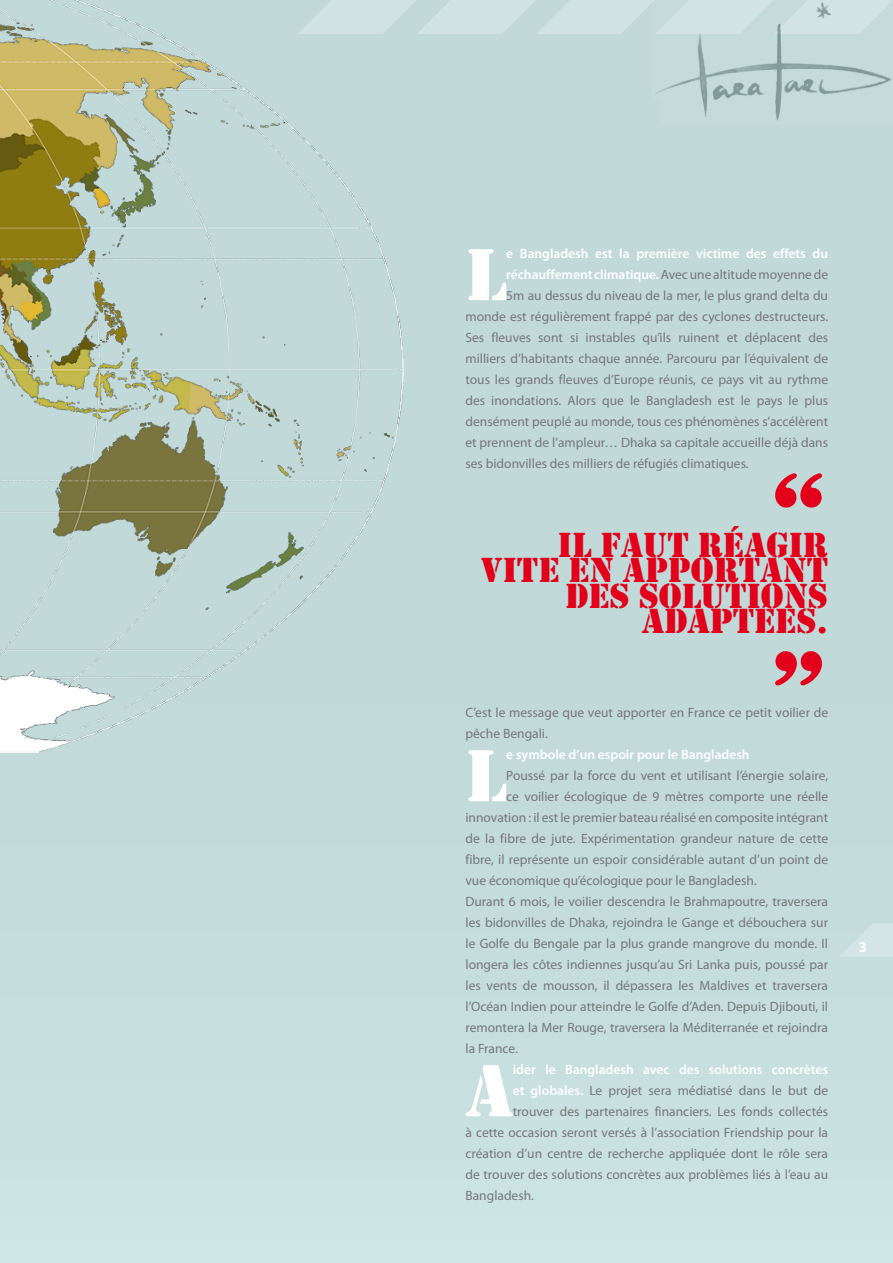
<style>
.page{position:relative;width:893px;height:1263px;background:#c3dadb}
.page>*{position:absolute;margin:0;border:0;box-sizing:border-box;transform-origin:0 0}
.t1{font:108px/123.3px "Stencil";color:#e2001a}
.t2{font:76.5px "Stencil";color:#fff}
.t3{font:36px/25.5px "Stencil";color:#e2001a;text-align:right}
.t4{font:700 15px "Myriad Pro";color:#fff}
.t5{font:13.5px/21px "Myriad Pro";color:#767779}
.t6{font:600 13.5px "Myriad Pro";color:#fff}
.s1{font-weight:400;color:#767779}
.s2{font-weight:600;color:#fff}
</style>
<div class="page">
<img style="left:0;top:0;width:404px;height:753px">
<svg style="left:840px;top:923px;width:53px;height:34px"></svg>
<svg style="left:298px;top:0;width:355px;height:34px"></svg>
<img style="left:653px;top:0;width:239px;height:121px">
<h2 class="t2" style="left:465px;top:231px;width:42px">L</h2>
<p class="t6" style="left:506px;top:245px;width:323px">e Bangladesh est la première victime des effets du</p>
<p class="t6" style="left:506px;top:266px;width:323px">réchauffement climatique. <span class="s1">Avec une altitude moyenne de</span></p>
<p class="t5" style="left:506px;top:285px;width:323px">5m au dessus du niveau de la mer, le plus grand delta du</p>
<p class="t5" style="left:465px;top:306px;width:364px">monde est régulièrement frappé par des cyclones destructeurs.</p>
<p class="t5" style="left:465px;top:327px;width:364px">Ses fleuves sont si instables qu’ils ruinent et déplacent des</p>
<p class="t5" style="left:465px;top:348px;width:364px">milliers d’habitants chaque année. Parcouru par l’équivalent de</p>
<p class="t5" style="left:465px;top:369px;width:364px">tous les grands fleuves d’Europe réunis, ce pays vit au rythme</p>
<p class="t5" style="left:465px;top:390px;width:364px">des inondations. Alors que le Bangladesh est le pays le plus</p>
<p class="t5" style="left:465px;top:411px;width:364px">densément peuplé au monde, tous ces phénomènes s’accélèrent</p>
<p class="t5" style="left:465px;top:432px;width:364px">et prennent de l’ampleur… Dhaka sa capitale accueille déjà dans</p>
<p class="t5" style="left:465px;top:453px;width:285px">ses bidonvilles des milliers de réfugiés climatiques.</p>
<h1 class="t1" style="left:768px;top:451px;width:63px">“ „</h1>
<h3 class="t3" style="left:481px;top:533px;width:349px">IL FAUT RÉAGIR<br>VITE EN APPORTANT<br>DES SOLUTIONS<br>ADAPTÉES.</h3>
<p class="t5" style="left:465px;top:702px;width:364px">C’est le message que veut apporter en France ce petit voilier de pêche Bengali.</p>
<h2 class="t2" style="left:465px;top:732px;width:42px">L</h2>
<p class="t6" style="left:506px;top:746px;width:245px">e symbole d’un espoir pour le Bangladesh</p>
<p class="t5" style="left:506px;top:765px;width:323px">Poussé par la force du vent et utilisant l’énergie solaire,</p>
<p class="t5" style="left:506px;top:786px;width:323px">ce voilier écologique de 9 mètres comporte une réelle</p>
<p class="t5" style="left:465px;top:807px;width:364px">innovation : il est le premier bateau réalisé en composite intégrant</p>
<p class="t5" style="left:465px;top:828px;width:364px">de la fibre de jute. Expérimentation grandeur nature de cette</p>
<p class="t5" style="left:465px;top:849px;width:364px">fibre, il représente un espoir considérable autant d’un point de</p>
<p class="t5" style="left:465px;top:870px;width:293px">vue économique qu’écologique pour le Bangladesh.</p>
<p class="t5" style="left:465px;top:891px;width:364px">Durant 6 mois, le voilier descendra le Brahmapoutre, traversera</p>
<p class="t5" style="left:465px;top:912px;width:364px">les bidonvilles de Dhaka, rejoindra le Gange et débouchera sur</p>
<p class="t5" style="left:465px;top:933px;width:364px">le Golfe du Bengale par la plus grande mangrove du monde. Il</p>
<p class="t5" style="left:465px;top:954px;width:364px">longera les côtes indiennes jusqu’au Sri Lanka puis, poussé par</p>
<p class="t5" style="left:465px;top:975px;width:364px">les vents de mousson, il dépassera les Maldives et traversera</p>
<p class="t5" style="left:465px;top:996px;width:364px">l’Océan Indien pour atteindre le Golfe d’Aden. Depuis Djibouti, il</p>
<p class="t5" style="left:465px;top:1017px;width:364px">remontera la Mer Rouge, traversera la Méditerranée et rejoindra</p>
<p class="t5" style="left:465px;top:1038px;width:54px">la France.</p>
<h2 class="t2" style="left:465px;top:1047px;width:49px">A</h2>
<p class="t6" style="left:513px;top:1061px;width:317px">ider le Bangladesh avec des solutions concrètes</p>
<p class="t5" style="left:513px;top:1080px;width:317px"><span class="s2">et globales.</span> Le projet sera médiatisé dans le but de</p>
<p class="t5" style="left:513px;top:1101px;width:317px">trouver des partenaires financiers. Les fonds collectés</p>
<p class="t5" style="left:465px;top:1122px;width:364px">à cette occasion seront versés à l’association Friendship pour la</p>
<p class="t5" style="left:465px;top:1143px;width:364px">création d’un centre de recherche appliquée dont le rôle sera</p>
<p class="t5" style="left:465px;top:1164px;width:364px">de trouver des solutions concrètes aux problèmes liés à l’eau au</p>
<p class="t5" style="left:465px;top:1185px;width:70px">Bangladesh.</p>
<p class="t4" style="left:859px;top:937px;width:10px">3</p>
</div>
